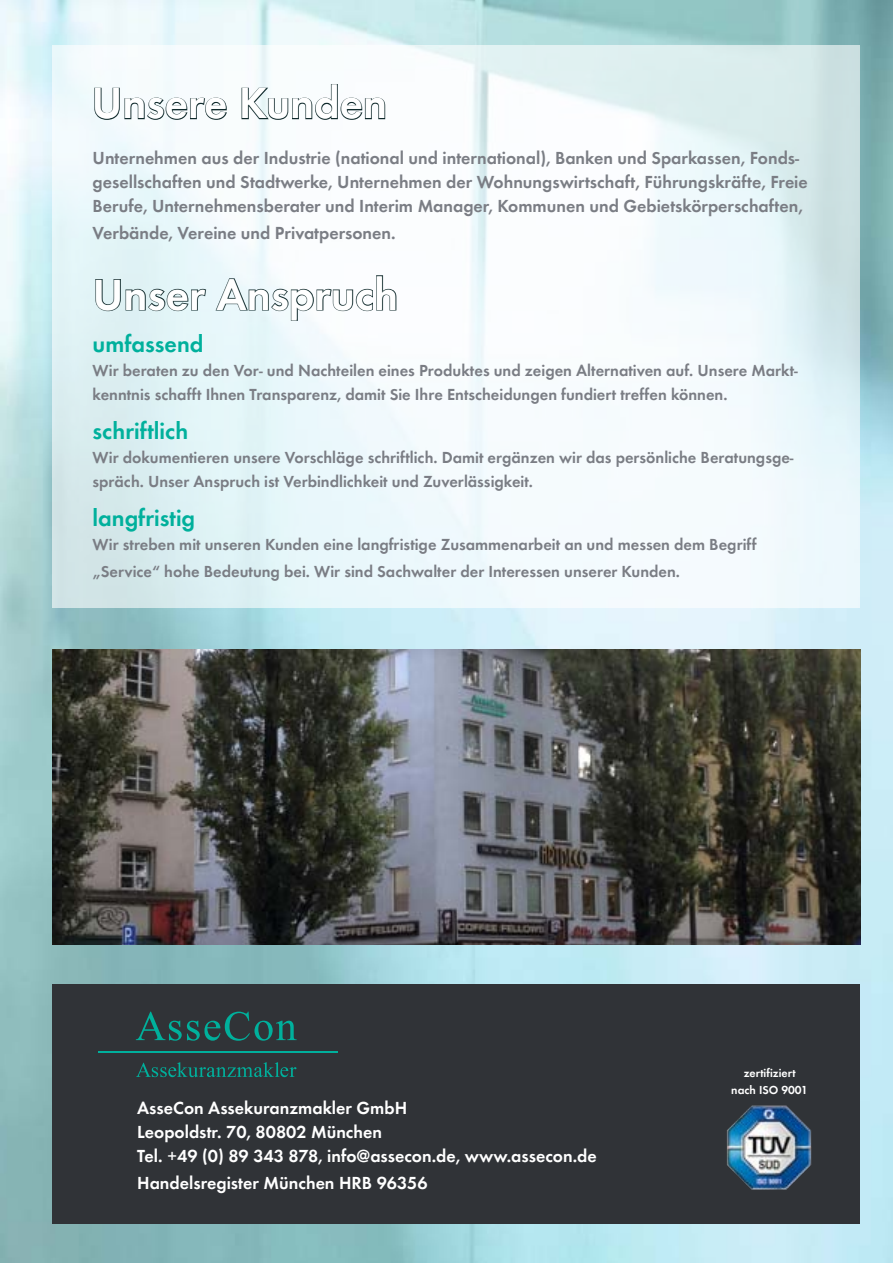
<style>
.page{position:relative;width:893px;height:1263px;background:#fff}
.page>*{position:absolute;margin:0;border:0;box-sizing:border-box;transform-origin:0 0}
.t1{font:600 45px "Futura T";color:#fff}
.t2{font:600 24px "Futura T";color:#00b09c}
.t3{font:600 18px/24px "Futura T";color:#7a7d84}
.t4{font:600 18px/24px "Futura T";color:#fff}
.t5{font:600 16.5px/24px "Futura T";color:#7a7d84}
.t6{font:600 12px/16.5px "Futura T";color:#fff;text-align:center}
</style>
<div class="page">
<img style="left:0;top:0;width:893px;height:1263px">
<div style="left:52px;top:984px;width:808px;height:239px;background:#303337"></div>
<img style="left:52px;top:649px;width:808px;height:295px">
<svg style="left:136px;top:1012px;width:161px;height:29px"></svg>
<svg style="left:136px;top:1062px;width:160px;height:15px"></svg>
<hr style="left:98px;top:1051px;width:240px;height:2px;background:#00b09c">
<img style="left:727px;top:1105px;width:84px;height:85px">
<svg style="left:52px;top:46px;width:808px;height:562px;fill:#f0f9fd"></svg>
<svg style="left:95px;top:278px;width:112px;height:34px;background:#b5c9cc"></svg>
<svg style="left:214px;top:274px;width:183px;height:48px"></svg>
<svg style="left:93px;top:87px;width:135px;height:34px"></svg>
<svg style="left:241px;top:83px;width:145px;height:38px"></svg>
<h1 class="t1" style="left:92px;top:77px;width:297px">Unsere Kunden</h1>
<p class="t3" style="left:93px;top:146px;width:717px">Unternehmen aus der Industrie (national und international), Banken und Sparkassen, Fonds&shy;gesellschaften und Stadtwerke, Unternehmen der Wohnungswirtschaft, Führungskräfte, Freie<br>Berufe, Unternehmensberater und Interim Manager, Kommunen und Gebietskörperschaften,</p>
<p class="t3" style="left:93px;top:221px;width:304px">Verbände, Vereine und Privatpersonen.</p>
<h1 class="t1" style="left:93px;top:268px;width:307px">Unser Anspruch</h1>
<h2 class="t2" style="left:93px;top:329px;width:112px">umfassend</h2>
<p class="t5" style="left:93px;top:358px;width:707px">Wir beraten zu den Vor- und Nachteilen eines Produktes und zeigen Alternativen auf. Unsere Markt&shy;kenntnis schafft Ihnen Transparenz, damit Sie Ihre Entscheidungen fundiert treffen können.</p>
<h2 class="t2" style="left:93px;top:416px;width:97px">schriftlich</h2>
<p class="t5" style="left:93px;top:445px;width:703px">Wir dokumentieren unsere Vorschläge schriftlich. Damit ergänzen wir das persönliche Beratungsge&shy;spräch. Unser Anspruch ist Verbindlichkeit und Zuverlässigkeit.</p>
<h2 class="t2" style="left:93px;top:503px;width:104px">langfristig</h2>
<p class="t5" style="left:93px;top:531px;width:666px;line-height:27px">Wir streben mit unseren Kunden eine langfristige Zusammenarbeit an und messen dem Begriff „Service“ hohe Bedeutung bei. Wir sind Sachwalter der Interessen unserer Kunden.</p>
<p class="t4" style="left:137px;top:1096px;width:461px">AsseCon Assekuranzmakler GmbH<br>Leopoldstr. 70, 80802 München<br>Tel. +49 (0) 89 343 878, info@assecon.de, www.assecon.de</p>
<p class="t4" style="left:137px;top:1171px;width:292px">Handelsregister München HRB 96356</p>
<p class="t6" style="left:731px;top:1065px;width:78px">zertifiziert nach ISO 9001</p>
</div>
